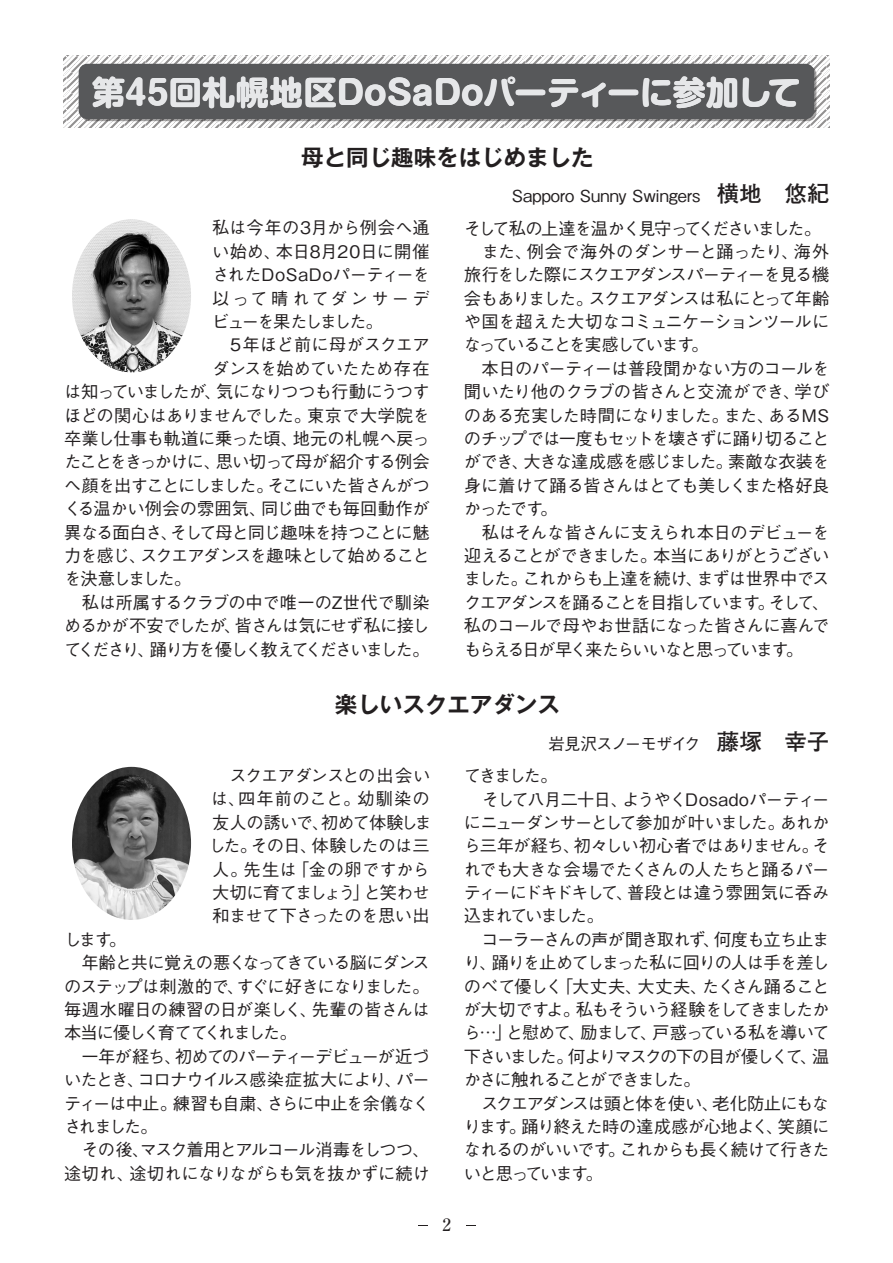
<style>
.page{position:relative;width:893px;height:1263px;background:#fff}
.page>*{position:absolute;margin:0;border:0;box-sizing:border-box;transform-origin:0 0}
.t1{font:700 33px "Shin M Go Pro";letter-spacing:-.005em;color:#fff}
.t2{font:700 22.5px "Gothic MB101 Pro De";color:#231f20}
.t3{font:500 17.25px/23.4px "Gothic BBB Pro";letter-spacing:-.055em;color:#231f20}
.t4{font:500 17.25px/23.4px "Gothic BBB Pro";letter-spacing:-.03em;color:#231f20}
.t5{font:500 17.25px "Gothic BBB Pro";letter-spacing:-.01em;color:#231f20}
.t6{font:500 17.25px "Gothic BBB Pro";color:#231f20}
.t7{font:500 17.25px "Gothic BBB Pro";letter-spacing:-.125em;color:#231f20}
.t8{font:500 17.25px "Gothic BBB Pro";letter-spacing:-.02em;color:#231f20}
.t9{font:500 17.25px "Gothic BBB Pro";letter-spacing:-.015em;color:#231f20}
.t10{font:500 17.25px "Gothic BBB Pro";letter-spacing:.01em;color:#231f20}
.t11{font:500 17.25px "Gothic BBB Pro";letter-spacing:-.025em;color:#231f20}
.t12{font:500 17.25px "Gothic BBB Pro";letter-spacing:.18em;color:#231f20}
.t13{font:500 17.25px "Gothic BBB Pro";letter-spacing:-.13em;color:#231f20}
.t14{font:500 17.25px "Gothic BBB Pro";letter-spacing:-.12em;color:#231f20}
.t15{font:500 16.95px "Ryumin Pro";color:#231f20}
.t16{font:500 16.5px "Gothic BBB Pro";letter-spacing:-.01em;color:#231f20}
.t17{font:500 16.5px "Gothic BBB Pro";letter-spacing:-.06em;color:#231f20}
.s1{font-family:"Futo Go B101 Pro";font-weight:700;font-size:22.5px}
</style>
<div class="page">
<svg style="left:64px;top:55px;width:765px;height:73px"></svg>
<svg style="left:81px;top:66px;width:735px;height:55px;background:#8c8b8b"></svg>
<div style="left:79px;top:64px;width:735px;height:55px;background:#57585a;border-radius:9px"></div>
<img style="left:72px;top:219px;width:119px;height:153px">
<img style="left:72px;top:767px;width:119px;height:153px">
<h1 class="t1" style="left:92px;top:66px;width:710px">第45回札幌地区DoSaDoパーティーに参加して</h1>
<h2 class="t2" style="left:301px;top:138px;width:294px">母と同じ趣味をはじめました</h2>
<p class="t6" style="left:212px;top:214px;width:219px">私は今年の3月から例会へ通</p>
<p class="t6" style="left:212px;top:237px;width:219px">い始め、本日8月20日に開催</p>
<p class="t5" style="left:212px;top:261px;width:219px">されたDoSaDoパーティーを</p>
<p class="t12" style="left:212px;top:284px;width:219px">以って晴れてダンサーデ</p>
<p class="t13" style="left:212px;top:308px;width:173px">ビューを果たしました。</p>
<p class="t10" style="left:212px;top:331px;width:219px">　5年ほど前に母がスクエア</p>
<p class="t11" style="left:212px;top:354px;width:219px">ダンスを始めていたため存在</p>
<p class="t3" style="left:64px;top:378px;width:367px">は知っていましたが、気になりつつも行動にうつす</p>
<p class="t3" style="left:64px;top:401px;width:367px">ほどの関心はありませんでした。東京で大学院を</p>
<p class="t8" style="left:64px;top:425px;width:367px">卒業し仕事も軌道に乗った頃、地元の札幌へ戻っ</p>
<p class="t3" style="left:64px;top:448px;width:367px">たことをきっかけに、思い切って母が紹介する例会</p>
<p class="t3" style="left:64px;top:471px;width:367px">へ顔を出すことにしました。そこにいた皆さんがつ</p>
<p class="t9" style="left:64px;top:495px;width:367px">くる温かい例会の雰囲気、同じ曲でも毎回動作が</p>
<p class="t3" style="left:64px;top:518px;width:367px">異なる面白さ、そして母と同じ趣味を持つことに魅</p>
<p class="t3" style="left:64px;top:542px;width:367px">力を感じ、スクエアダンスを趣味として始めること</p>
<p class="t14" style="left:64px;top:565px;width:129px">を決意しました。</p>
<p class="t5" style="left:64px;top:588px;width:367px">　私は所属するクラブの中で唯一のZ世代で馴染</p>
<p class="t3" style="left:64px;top:612px;width:367px">めるかが不安でしたが、皆さんは気にせず私に接し</p>
<p class="t7" style="left:64px;top:635px;width:367px">てくださり、踊り方を優しく教えてくださいました。</p>
<p class="t16" style="left:512px;top:183px;width:319px">Sapporo Sunny Swingers <span class="s1">横地　悠紀</span></p>
<p class="t3" style="left:464px;top:214px;width:367px">そして私の上達を温かく見守ってくださいました。　また、例会で海外のダンサーと踊ったり、海外旅行をした際にスクエアダンスパーティーを見る機会もありました。スクエアダンスは私にとって年齢や国を超えた大切なコミュニケーションツールになっていることを実感しています。<br>　本日のパーティーは普段聞かない方のコールを聞いたり他のクラブの皆さんと交流ができ、学びのある充実した時間になりました。また、あるMSのチップでは一度もセットを壊さずに踊り切ることができ、大きな達成感を感じました。素敵な衣装を身に着けて踊る皆さんはとても美しくまた格好良かったです。<br>　私はそんな皆さんに支えられ本日のデビューを迎えることができました。本当にありがとうございました。これからも上達を続け、まずは世界中でスクエアダンスを踊ることを目指しています。そして、私のコールで母やお世話になった皆さんに喜んでもらえる日が早く来たらいいなと思っています。</p>
<h2 class="t2" style="left:335px;top:686px;width:226px">楽しいスクエアダンス</h2>
<p class="t4" style="left:208px;top:762px;width:225px">　スクエアダンスとの出会いは、四年前のこと。幼馴染の友人の誘いで、初めて体験しました。その日、体験したのは三人。先生は「金の卵ですから大切に育てましょう」と笑わせ和ませて下さったのを思い出</p>
<p class="t3" style="left:64px;top:925px;width:367px">します。<br>　年齢と共に覚えの悪くなってきている脳にダンスのステップは刺激的で、すぐに好きになりました。毎週水曜日の練習の日が楽しく、先輩の皆さんは本当に優しく育ててくれました。<br>　一年が経ち、初めてのパーティーデビューが近づいたとき、コロナウイルス感染症拡大により、パーティーは中止。練習も自粛、さらに中止を余儀なくされました。<br>　その後、マスク着用とアルコール消毒をしつつ、途切れ、途切れになりながらも気を抜かずに続け</p>
<p class="t17" style="left:548px;top:730px;width:283px">岩見沢スノーモザイク <span class="s1">藤塚　幸子</span></p>
<p class="t3" style="left:464px;top:762px;width:367px">てきました。<br>　そして八月二十日、ようやくDosadoパーティーにニューダンサーとして参加が叶いました。あれから三年が経ち、初々しい初心者ではありません。それでも大きな会場でたくさんの人たちと踊るパーティーにドキドキして、普段とは違う雰囲気に呑み込まれていました。<br>　コーラーさんの声が聞き取れず、何度も立ち止まり、踊りを止めてしまった私に回りの人は手を差しのべて優しく「大丈夫、大丈夫、たくさん踊ることが大切ですよ。私もそういう経験をしてきましたから…」と慰めて、励まして、戸惑っている私を導いて下さいました。何よりマスクの下の目が優しくて、温かさに触れることができました。<br>　スクエアダンスは頭と体を使い、老化防止にもなります。踊り終えた時の達成感が心地よく、笑顔になれるのがいいです。これからも長く続けて行きたいと思っています。</p>
<p class="t15" style="left:442px;top:1212px;width:10px">2</p>
</div>
